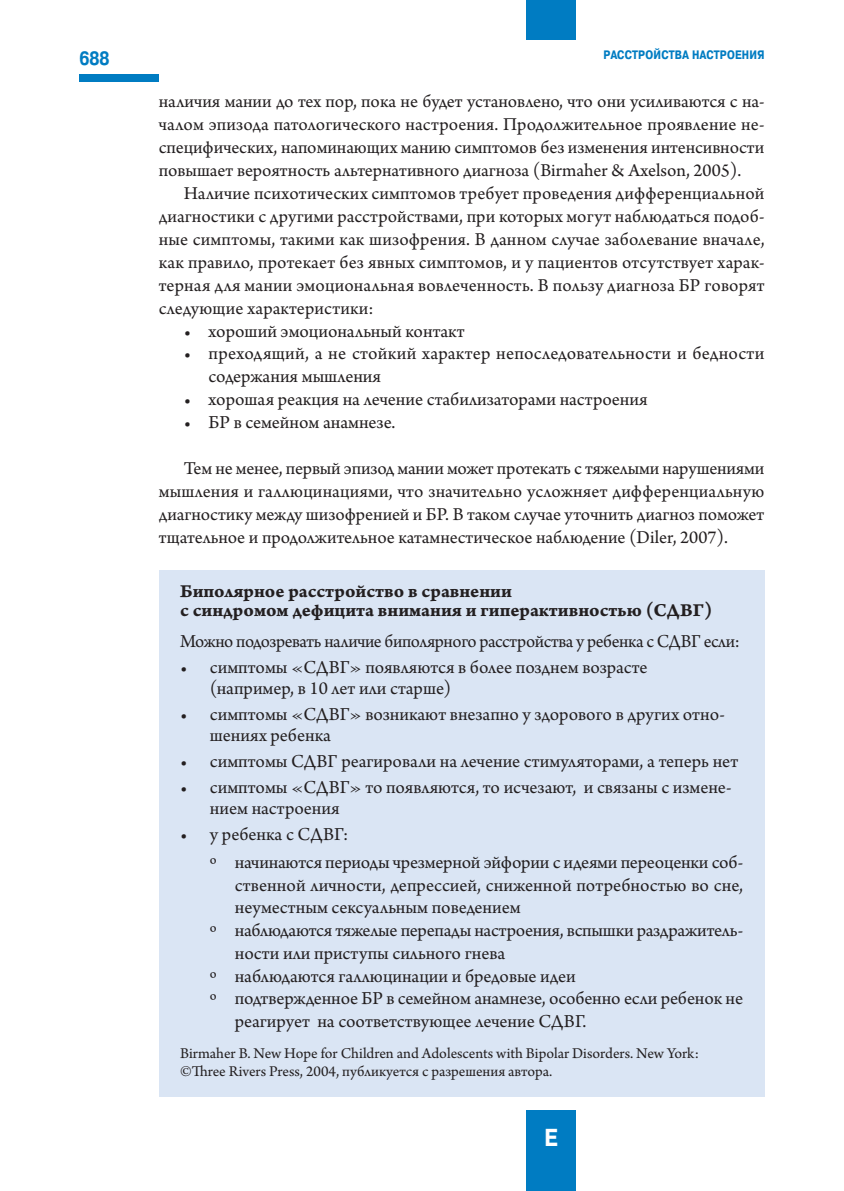
<style>
.page{position:relative;width:844px;height:1191px;background:#fff}
.page>*{position:absolute;margin:0;border:0;box-sizing:border-box;transform-origin:0 0}
.t1{font:700 24.5px "Pragmatica Cond C";color:#fff}
.List-1{font:19.25px/22.8px "Arno Pro";letter-spacing:-.005em;color:#231f20}
.Tab-1{font:19.25px/19.2px "Arno Pro Bold Caption";color:#231f20}
.t2{font:700 19.25px "Pragmatica Cond C";color:#007cc2}
.Main{font:19.07px/22.9px "Arno Pro";color:#231f20;text-align:justify}
.List-1-2{font:15.75px/17.5px "Arno Pro";letter-spacing:-.005em;color:#231f20}
.t3{font:700 12.25px "Pragmatica Cond C";letter-spacing:.02em;color:#007cc2}
</style>
<div class="page">
<div style="left:79px;top:74px;width:80px;height:8px;background:#007cc2"></div>
<div style="left:526px;top:0;width:49px;height:40px;background:#007cc2"></div>
<div style="left:526px;top:1110px;width:49px;height:81px;background:#007cc2"></div>
<div style="left:159px;top:570px;width:605px;height:526px;background:#dae5f4"></div>
<p class="t2" style="left:79px;top:47px;width:32px">688</p>
<p class="t3" style="left:603px;top:48px;width:162px">РАССТРОЙСТВА НАСТРОЕНИЯ</p>
<p class="Main" style="left:159px;top:91px;width:607px">наличия мании до тех пор, пока не будет установлено, что они усиливаются с на&shy;чалом эпизода патологического настроения. Продолжительное проявление не&shy;специфических, напоминающих манию симптомов без изменения интенсивности повышает вероятность альтернативного диагноза (Birmaher &amp; Axelson, 2005).</p>
<p class="Main" style="left:159px;top:183px;width:607px;text-indent:25px">Наличие психотических симптомов требует проведения дифференциальной диагностики с другими расстройствами, при которых могут наблюдаться подоб&shy;ные симптомы, такими как шизофрения. В данном случае заболевание вначале, как правило, протекает без явных симптомов, и у пациентов отсутствует харак&shy;терная для мании эмоциональная вовлеченность. В пользу диагноза БР говорят следующие характеристики:</p>
<p class="List-1" style="left:184px;top:320px;width:282px">• хороший эмоциональный контакт</p>
<p class="List-1" style="left:208px;top:343px;width:557px;text-indent:-25px">• преходящий, а не стойкий характер непоследовательности и бедности содержания мышления</p>
<p class="List-1" style="left:184px;top:389px;width:465px">• хорошая реакция на лечение стабилизаторами настроения</p>
<p class="List-1" style="left:184px;top:412px;width:213px">• БР в семейном анамнезе.</p>
<p class="Main" style="left:159px;top:458px;width:607px;text-indent:25px">Тем не менее, первый эпизод мании может протекать с тяжелыми нарушениями мышления и галлюцинациями, что значительно усложняет дифференциальную диагностику между шизофренией и БР. В таком случае уточнить диагноз поможет тщательное и продолжительное катамнестическое наблюдение (Diler, 2007).</p>
<p class="Tab-1" style="left:180px;top:582px;width:533px">Биполярное расстройство в сравнении<br>с синдромом дефицита внимания и гиперактивностью (СДВГ)</p>
<p class="List-1" style="left:180px;top:631px;width:561px">Можно подозревать наличие биполярного расстройства у ребенка с СДВГ если:</p>
<p class="List-1" style="left:210px;top:658px;width:439px;line-height:21px;text-indent:-30px">• симптомы «СДВГ» появляются в более позднем возрасте (например, в 10 лет или старше)</p>
<p class="List-1" style="left:210px;top:705px;width:516px;line-height:21px;text-indent:-30px">• симптомы «СДВГ» возникают внезапно у здорового в других отно&shy;шениях ребенка</p>
<p class="List-1" style="left:180px;top:751px;width:559px">• симптомы СДВГ реагировали на лечение стимуляторами, а теперь нет</p>
<p class="List-1" style="left:210px;top:778px;width:523px;line-height:21px;text-indent:-30px">• симптомы «СДВГ» то появляются, то исчезают, и связаны с измене&shy;нием настроения</p>
<p class="List-1" style="left:180px;top:824px;width:170px">• у ребенка с СДВГ:</p>
<p class="List-1" style="left:235px;top:851px;width:510px;text-align:justify;text-indent:-25px">º начинаются периоды чрезмерной эйфории с идеями переоценки соб&shy;ственной личности, депрессией, сниженной потребностью во сне, неуместным сексуальным поведением</p>
<p class="List-1" style="left:235px;top:920px;width:510px;text-indent:-25px">º наблюдаются тяжелые перепады настроения, вспышки раздражитель&shy;ности или приступы сильного гнева</p>
<p class="List-1" style="left:210px;top:965px;width:367px">º наблюдаются галлюцинации и бредовые идеи</p>
<p class="List-1" style="left:235px;top:988px;width:509px;text-indent:-25px">º подтвержденное БР в семейном анамнезе, особенно если ребенок не реагирует на соответствующее лечение СДВГ.</p>
<p class="List-1-2" style="left:180px;top:1045px;width:520px">Birmaher B. New Hope for Children and Adolescents with Bipolar Disorders. New York: ©Three Rivers Press, 2004, публикуется с разрешения автора.</p>
<p class="t1" style="left:544px;top:1123px;width:15px">E</p>
</div>
